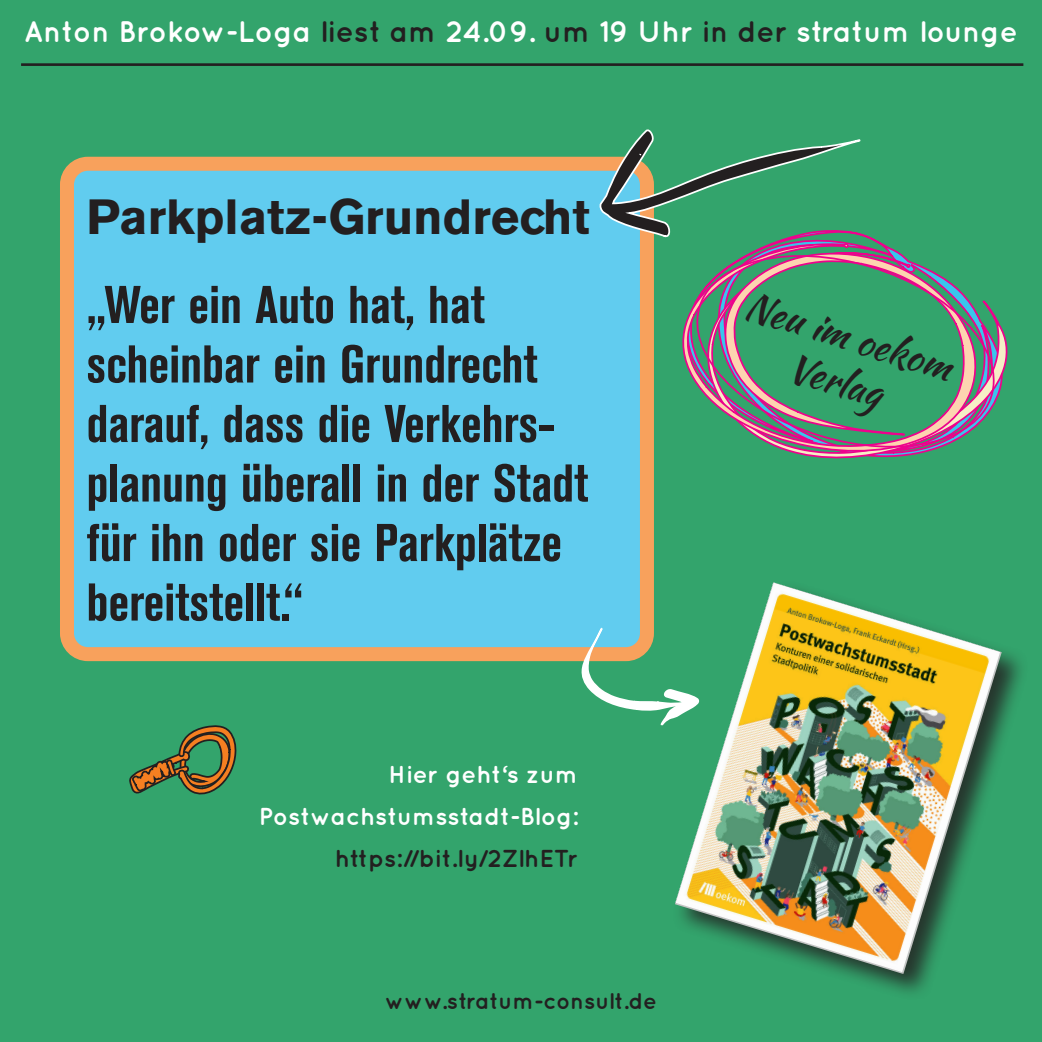
<style>
.page{position:relative;width:1042px;height:1042px;background:#33a46c}
.page>*{position:absolute;margin:0;border:0;box-sizing:border-box;transform-origin:0 0}
.t1{font:700 condensed 52.5px/59.5px "Akzidenz Grotesk BE";color:#231f20}
.t2{font:700 49px "Akzidenz Grotesk BE";color:#231f20}
.t3{font:38.5px/46.2px "Kaushan Script";color:#231f20;text-align:center}
.t4{font:700 29.75px "Quicksand";color:#fff}
.t5{font:700 24.5px "Quicksand";color:#fff}
.t6{font:700 24.5px "Quicksand";color:#231f20}
.t7{font:700 22.75px "Quicksand";color:#231f20}
.s1{color:#231f20}
</style>
<div class="page">
<div style="left:678px;top:230px;width:331px;height:231px;background:#33a46c"></div>
<div style="left:704px;top:245px;width:311px;height:219px;background:#33a46c"></div>
<div style="left:672px;top:241px;width:11px;height:215px;background:#33a46c"></div>
<svg style="left:683px;top:240px;width:325px;height:220px"></svg>
<div style="left:67px;top:164px;width:580px;height:490px;background:#61ccef;border-radius:21px"></div>
<div style="left:60px;top:157px;width:594px;height:504px;border:14px solid #f8a15c;border-radius:21px"></div>
<hr style="left:21px;top:63px;width:1002px;height:3px;background:#231f20">
<svg style="left:129px;top:687px;width:108px;height:112px"></svg>
<div style="left:672px;top:580px;width:357px;height:421px;background:#231f20;opacity:.82"></div>
<img style="left:675px;top:582px;width:327px;height:392px">
<svg style="left:597px;top:128px;width:264px;height:113px"></svg>
<svg style="left:579px;top:628px;width:120px;height:99px"></svg>
<p class="t4" style="left:24px;top:14px;width:995px">Anton Brokow-Loga <span class="s1">liest am</span> 24.09. <span class="s1">um</span> 19 Uhr <span class="s1">in der</span> stratum lounge</p>
<p class="t2" style="left:87px;top:189px;width:505px">Parkplatz-Grundrecht</p>
<p class="t1" style="left:87px;top:276px;width:503px">„Wer ein Auto hat, hat scheinbar ein Grundrecht darauf, dass die Verkehrs&shy;planung überall in der Stadt für ihn oder sie Parkplätze bereitstellt.“</p>
<p class="t5" style="left:389px;top:760px;width:191px">Hier geht‘s zum</p>
<p class="t5" style="left:259px;top:802px;width:321px">Postwachstumsstadt-Blog:</p>
<p class="t6" style="left:335px;top:844px;width:245px">https://bit.ly/2ZlhETr</p>
<p class="t7" style="left:385px;top:987px;width:273px">www.stratum-consult.de</p>
<p class="t3" style="left:753px;top:282px;width:216px;rotate:17deg">Neu im oekom<br>Verlag</p>
</div>
